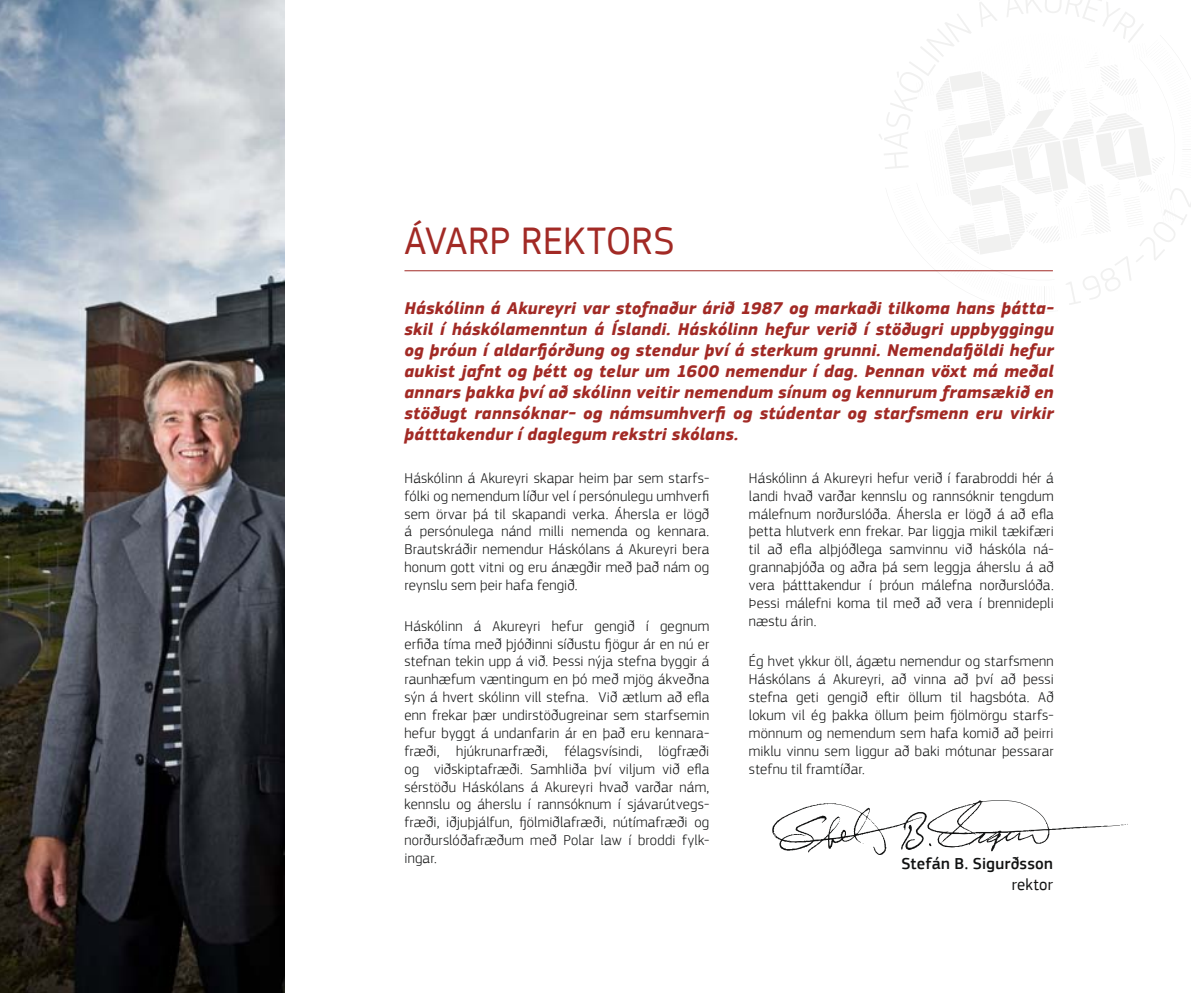
<style>
.page{position:relative;width:1191px;height:993px;background:#fff}
.page>*{position:absolute;margin:0;border:0;box-sizing:border-box;transform-origin:0 0}
.t1{font:40.25px "PF Square Sans Pro";letter-spacing:.01em;color:#a22a25}
.t2{font:italic 700 17.5px/21px "PF Square Sans Pro";letter-spacing:.015em;color:#a22a25;text-align:justify}
.t3{font:500 16.62px "PF Square Sans Pro";letter-spacing:.015em;color:#111212}
.t4{font:16.62px "PF Square Sans Pro";color:#111212}
.t5{font:300 14.88px/17.8px "PF Square Sans Pro";letter-spacing:.015em;color:#111212;text-align:justify}
</style>
<div class="page">
<img style="left:0;top:0;width:284px;height:992px">
<svg style="left:878px;top:0;width:313px;height:305px"></svg>
<hr style="left:404px;top:270px;width:649px;height:1px;background:#a22a25">
<svg style="left:772px;top:800px;width:356px;height:54px"></svg>
<h1 class="t1" style="left:404px;top:217px;width:272px">ÁVARP REKTORS</h1>
<p class="t2" style="left:404px;top:298px;width:651px">Háskólinn á Akureyri var stofnaður árið 1987 og markaði tilkoma hans þátta&shy;skil í háskólamenntun á Íslandi. Háskólinn hefur verið í stöðugri uppbyggingu og þróun í aldarfjórðung og stendur því á sterkum grunni. Nemendafjöldi hefur aukist jafnt og þétt og telur um 1600 nemendur í dag. Þennan vöxt má meðal annars þakka því að skólinn veitir nemendum sínum og kennurum framsækið en stöðugt rannsóknar- og námsumhverfi og stúdentar og starfsmenn eru virkir þátttakendur í daglegum rekstri skólans.</p>
<p class="t5" style="left:404px;top:469px;width:306px">Háskólinn á Akureyri skapar heim þar sem starfs&shy;fólki og nemendum líður vel í persónulegu umhverfi sem örvar þá til skapandi verka. Áhersla er lögð á persónulega nánd milli nemenda og kennara.<br>Brautskráðir nemendur Háskólans á Akureyri bera honum gott vitni og eru ánægðir með það nám og reynslu sem þeir hafa fengið.</p>
<p class="t5" style="left:404px;top:616px;width:306px">Háskólinn á Akureyri hefur gengið í gegnum erfiða tíma með þjóðinni síðustu fjögur ár en nú er stefnan tekin upp á við. Þessi nýja stefna byggir á raunhæfum væntingum en þó með mjög ákveðna sýn á hvert skólinn vill stefna. Við ætlum að efla enn frekar þær undirstöðugreinar sem starfsemin hefur byggt á undanfarin ár en það eru kennara&shy;fræði, hjúkrunarfræði, félagsvísindi, lögfræði og viðskiptafræði. Samhliða því viljum við efla sérstöðu Háskólans á Akureyri hvað varðar nám, kennslu og áherslu í rannsóknum í sjávarútvegs&shy;fræði, iðjuþjálfun, fjölmiðlafræði, nútímafræði og norðurslóðafræðum með Polar law í broddi fylk&shy;ingar.</p>
<p class="t5" style="left:749px;top:469px;width:306px">Háskólinn á Akureyri hefur verið í farabroddi hér á landi hvað varðar kennslu og rannsóknir tengdum málefnum norðurslóða. Áhersla er lögð á að efla þetta hlutverk enn frekar. Þar liggja mikil tækifæri til að efla alþjóðlega samvinnu við háskóla ná&shy;grannaþjóða og aðra þá sem leggja áherslu á að vera þátttakendur í þróun málefna norðurslóða.<br>Þessi málefni koma til með að vera í brennidepli næstu árin.</p>
<p class="t5" style="left:749px;top:652px;width:306px">Ég hvet ykkur öll, ágætu nemendur og starfsmenn Háskólans á Akureyri, að vinna að því að þessi stefna geti gengið eftir öllum til hagsbóta. Að lokum vil ég þakka öllum þeim fjölmörgu starfs&shy;mönnum og nemendum sem hafa komið að þeirri miklu vinnu sem liggur að baki mótunar þessarar stefnu til framtíðar.</p>
<p class="t3" style="left:901px;top:853px;width:153px">Stefán B. Sigurðsson</p>
<p class="t4" style="left:1011px;top:874px;width:43px">REKTOR</p>
</div>
